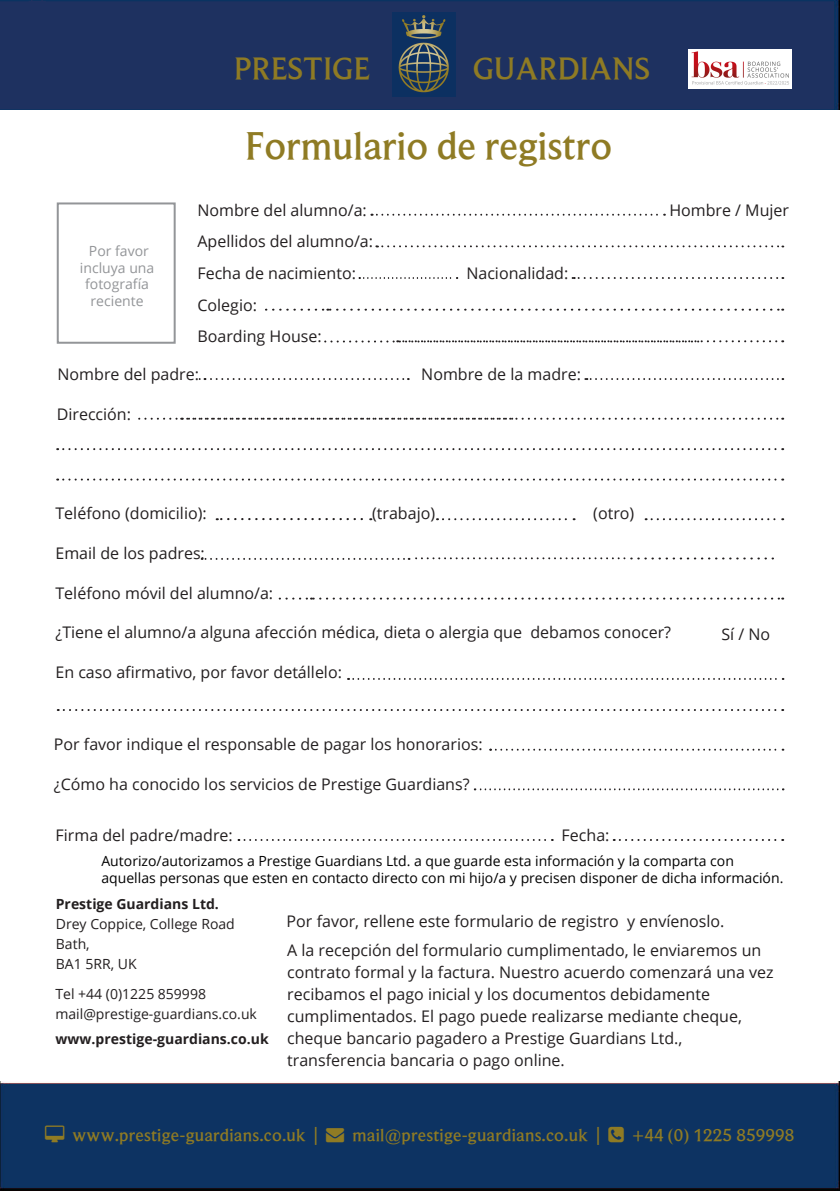
<style>
.page{position:relative;width:840px;height:1191px;background:#fff}
.page>*{position:absolute;margin:0;border:0;box-sizing:border-box;transform-origin:0 0}
.t1{font:500 40px "Beaufort";color:#8f7b24}
.t2{font:500 32px "Beaufort";color:#8f7b24}
.t3{font:500 18px "Beaufort";letter-spacing:.01em;color:#8f7b24}
.t4{font:16px/31.6px "Open Sans";color:#231f20}
.t5{font:14px/16.8px "Open Sans";color:#000}
.t6{font:14px/20px "Open Sans";color:#231f20}
.t7{font:700 14px "Open Sans";color:#231f20}
.t8{font:14px/16.8px "Open Sans";color:#939598;text-align:center}
</style>
<div class="page">
<div style="left:0;top:0;width:839px;height:110px;background:#1e3160"></div>
<div style="left:57px;top:202px;width:118px;height:142px;background:#fff;border:2px solid #939598"></div>
<svg style="left:474px;top:788px;width:309px;height:2px"></svg>
<svg style="left:490px;top:748px;width:293px;height:2px"></svg>
<svg style="left:279px;top:597px;width:503px;height:2px"></svg>
<svg style="left:201px;top:558px;width:208px;height:2px"></svg>
<svg style="left:348px;top:678px;width:435px;height:2px"></svg>
<svg style="left:58px;top:709px;width:724px;height:2px"></svg>
<svg style="left:57px;top:448px;width:725px;height:2px"></svg>
<svg style="left:57px;top:478px;width:725px;height:2px"></svg>
<svg style="left:238px;top:839px;width:314px;height:2px"></svg>
<svg style="left:613px;top:839px;width:169px;height:2px"></svg>
<svg style="left:199px;top:378px;width:209px;height:2px"></svg>
<svg style="left:585px;top:378px;width:198px;height:2px"></svg>
<svg style="left:266px;top:308px;width:516px;height:3px"></svg>
<svg style="left:359px;top:277px;width:98px;height:2px"></svg>
<svg style="left:572px;top:277px;width:211px;height:2px"></svg>
<svg style="left:376px;top:245px;width:406px;height:2px"></svg>
<svg style="left:371px;top:214px;width:293px;height:2px"></svg>
<svg style="left:645px;top:518px;width:137px;height:2px"></svg>
<svg style="left:437px;top:518px;width:137px;height:2px"></svg>
<svg style="left:217px;top:518px;width:154px;height:2px"></svg>
<div style="left:0;top:1081px;width:839px;height:109px;background:#0d3362"></div>
<img style="left:392px;top:12px;width:63px;height:85px">
<svg style="left:325px;top:340px;width:457px;height:2px"></svg>
<svg style="left:139px;top:418px;width:643px;height:2px"></svg>
<svg style="left:416px;top:557px;width:209px;height:2px"></svg>
<svg style="left:631px;top:557px;width:143px;height:2px"></svg>
<img style="left:687px;top:50px;width:104px;height:38px">
<svg style="left:45px;top:1125px;width:19px;height:17px"></svg>
<svg style="left:608px;top:1127px;width:15px;height:15px"></svg>
<h2 class="t2" style="left:233px;top:50px;width:138px">PRESTIGE</h2>
<h2 class="t2" style="left:472px;top:50px;width:179px">GUARDIANS</h2>
<p class="t8" style="left:80px;top:242px;width:76px">Por favor incluya una fotografía reciente</p>
<h1 class="t1" style="left:245px;top:124px;width:369px">Formulario de registro</h1>
<p class="t4" style="left:197px;top:194px;width:177px">Nombre del alumno/a:<br>Apellidos del alumno/a:<br>Fecha de nacimiento:<br>Colegio:<br>Boarding House:</p>
<p class="t4" style="left:466px;top:257px;width:103px">Nacionalidad:</p>
<p class="t4" style="left:57px;top:358px;width:143px">Nombre del padre:</p>
<p class="t4" style="left:421px;top:358px;width:161px">Nombre de la madre:</p>
<p class="t4" style="left:57px;top:398px;width:76px">Dirección:</p>
<p class="t4" style="left:669px;top:194px;width:121px">Hombre / Mujer</p>
<p class="t4" style="left:55px;top:497px;width:153px">Teléfono (domicilio):</p>
<p class="t4" style="left:372px;top:497px;width:64px">(trabajo)</p>
<p class="t4" style="left:593px;top:497px;width:42px">(otro)</p>
<p class="t4" style="left:55px;top:537px;width:151px">Email de los padres:</p>
<p class="t4" style="left:55px;top:576px;width:219px">Teléfono móvil del alumno/a:</p>
<p class="t4" style="left:55px;top:616px;width:616px">¿Tiene el alumno/a alguna afección médica, dieta o alergia que debamos conocer?</p>
<p class="t4" style="left:55px;top:656px;width:288px">En caso afirmativo, por favor detállelo:</p>
<p class="t4" style="left:54px;top:728px;width:430px">Por favor indique el responsable de pagar los honorarios:</p>
<p class="t4" style="left:54px;top:768px;width:417px">¿Cómo ha conocido los servicios de Prestige Guardians?</p>
<p class="t4" style="left:56px;top:819px;width:178px">Firma del padre/madre:</p>
<p class="t4" style="left:561px;top:819px;width:49px">Fecha:</p>
<p class="t4" style="left:721px;top:618px;width:50px">Sí / No</p>
<p class="t5" style="left:101px;top:852px;width:683px">Autorizo/autorizamos a Prestige Guardians Ltd. a que guarde esta información y la comparta con aquellas personas que esten en contacto directo con mi hijo/a y precisen disponer de dicha información.</p>
<p class="t7" style="left:56px;top:894px;width:164px">Prestige Guardians Ltd.</p>
<p class="t6" style="left:56px;top:914px;width:180px">Drey Coppice, College Road<br>Bath,<br>BA1 5RR, UK</p>
<p class="t6" style="left:55px;top:983px;width:203px">Tel +44 (0)1225 859998 mail@prestige-guardians.co.uk</p>
<p class="t7" style="left:56px;top:1029px;width:214px">www.prestige-guardians.co.uk</p>
<p class="t4" style="left:286px;top:906px;width:476px;line-height:29.4px">Por favor, rellene este formulario de registro y envíenoslo.<br>A la recepción del formulario cumplimentado, le enviaremos un</p>
<p class="t4" style="left:287px;top:961px;width:487px;line-height:22px">contrato formal y la factura. Nuestro acuerdo comenzará una vez recibamos el pago inicial y los documentos debidamente cumplimentados. El pago puede realizarse mediante cheque, cheque bancario pagadero a Prestige Guardians Ltd., transferencia bancaria o pago online.</p>
<p class="t3" style="left:73px;top:1125px;width:529px">www.prestige-guardians.co.uk | → mail@prestige-guardians.co.uk |</p>
<p class="t3" style="left:631px;top:1125px;width:163px">+44 (0) 1225 859998</p>
</div>
